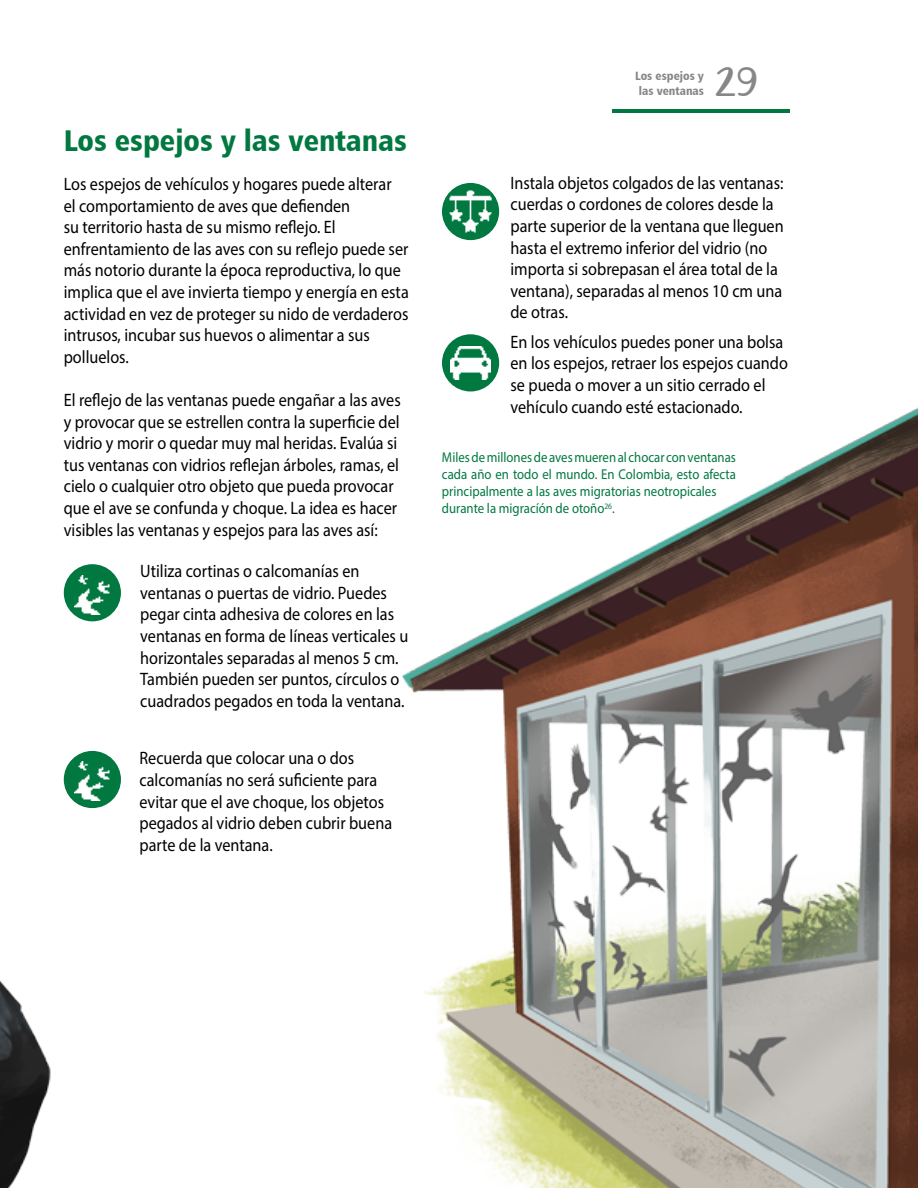
<style>
.page{position:relative;width:918px;height:1188px;background:#fff}
.page>*{position:absolute;margin:0;border:0;box-sizing:border-box;transform-origin:0 0}
.t1{font:42px "October Moon";color:#878787}
.t2{font:30px "Humanist 777 BT Black Condensed B";color:#007840}
.t3{font:18px/21.6px "Myriad Pro";color:#000;scale:.9 1}
.t4{font:14.25px/17.1px "Myriad Pro";color:#007840;scale:.9 1}
.t5{font:12px/14.4px "Humanist 777 BT Black Condensed B";color:#878787;text-align:center}
</style>
<div class="page">
<img style="left:0;top:109px;width:918px;height:1079px">
<div style="left:64px;top:564px;width:57px;height:57px;background:#007840;border-radius:50%"></div>
<img style="left:75px;top:575px;width:35px;height:39px">
<div style="left:64px;top:751px;width:57px;height:57px;background:#007840;border-radius:50%"></div>
<img style="left:75px;top:762px;width:35px;height:39px">
<div style="left:442px;top:183px;width:57px;height:57px;background:#007840;border-radius:50%"></div>
<img style="left:450px;top:190px;width:42px;height:43px">
<div style="left:442px;top:334px;width:57px;height:57px;background:#007840;border-radius:50%"></div>
<img style="left:451px;top:346px;width:40px;height:34px">
<hr style="left:612px;top:110px;width:178px;height:3px;background:#007840">
<h2 class="t2" style="left:64px;top:122px;width:345px">Los espejos y las ventanas</h2>
<p class="t3" style="left:64px;top:173px;width:385px">Los espejos de vehículos y hogares puede alterar<br>el comportamiento de aves que defienden<br>su territorio hasta de su mismo reflejo. El enfrentamiento de las aves con su reflejo puede ser más notorio durante la época reproductiva, lo que implica que el ave invierta tiempo y energía en esta actividad en vez de proteger su nido de verdaderos intrusos, incubar sus huevos o alimentar a sus polluelos.</p>
<p class="t3" style="left:64px;top:389px;width:376px">El reflejo de las ventanas puede engañar a las aves y provocar que se estrellen contra la superficie del vidrio y morir o quedar muy mal heridas. Evalúa si tus ventanas con vidrios reflejan árboles, ramas, el cielo o cualquier otro objeto que pueda provocar que el ave se confunda y choque. La idea es hacer visibles las ventanas y espejos para las aves así:</p>
<p class="t3" style="left:140px;top:560px;width:299px">Utiliza cortinas o calcomanías en ventanas o puertas de vidrio. Puedes pegar cinta adhesiva de colores en las ventanas en forma de líneas verticales u horizontales separadas al menos 5 cm.<br>También pueden ser puntos, círculos o cuadrados pegados en toda la ventana.</p>
<p class="t3" style="left:139px;top:747px;width:282px">Recuerda que colocar una o dos calcomanías no será suficiente para evitar que el ave choque, los objetos pegados al vidrio deben cubrir buena parte de la ventana.</p>
<p class="t5" style="left:635px;top:69px;width:70px">Los espejos y las ventanas</p>
<h1 class="t1" style="left:715px;top:57px;width:45px">29</h1>
<p class="t3" style="left:510px;top:172px;width:305px">Instala objetos colgados de las ventanas: cuerdas o cordones de colores desde la parte superior de la ventana que lleguen hasta el extremo inferior del vidrio (no importa si sobrepasan el área total de la ventana), separadas al menos 10 cm una de otras.</p>
<p class="t3" style="left:510px;top:331px;width:310px">En los vehículos puedes poner una bolsa en los espejos, retraer los espejos cuando se pueda o mover a un sitio cerrado el vehículo cuando esté estacionado.</p>
<p class="t4" style="left:442px;top:449px;width:328px">Miles de millones de aves mueren al chocar con ventanas cada año en todo el mundo. En Colombia, esto afecta principalmente a las aves migratorias neotropicales durante la migracíón de otoño<sup>26</sup>.</p>
</div>
